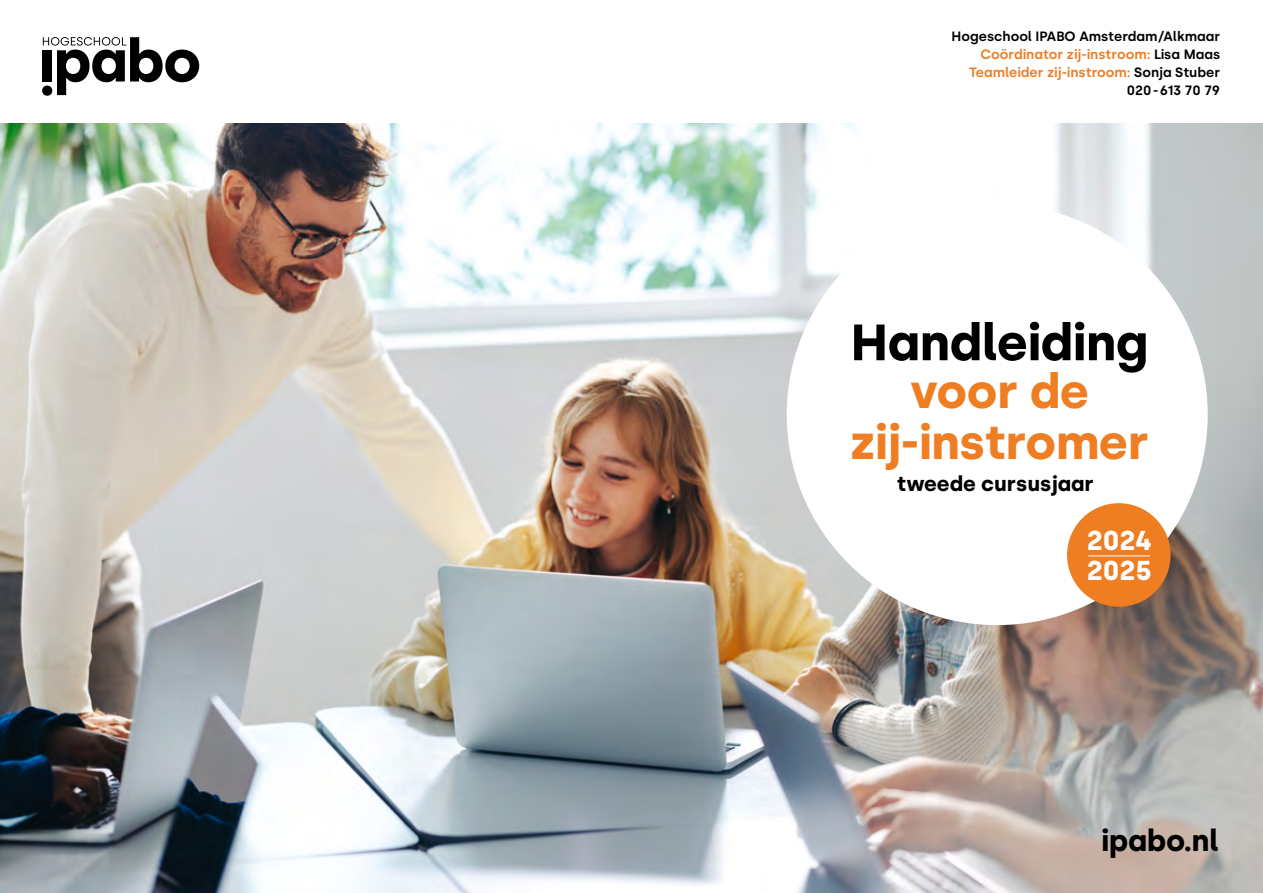
<style>
.page{position:relative;width:1263px;height:893px;background:#fff}
.page>*{position:absolute;margin:0;border:0;box-sizing:border-box;transform-origin:0 0}
.t1{font:700 51px "Silka";letter-spacing:-.01em;color:#000}
.t2{font:700 48px/51px "Silka";letter-spacing:-.01em;color:#ef7d22;text-align:center}
.t3{font:700 30px "Silka";letter-spacing:-.01em;color:#000}
.t4{font:700 27.3px/30.3px "Silka";color:#fff}
.t5{font:700 21px "Silka";color:#000}
.t6{font:600 13.5px/18px "Silka";color:#000;text-align:right}
.s1{color:#ef7d22}
</style>
<div class="page">
<img style="left:0;top:123px;width:1263px;height:770px">
<div style="left:787px;top:204px;width:421px;height:421px;background:#fff;border-radius:50%"></div>
<div style="left:1067px;top:503px;width:103px;height:104px;background:#ef7d22;border-radius:50%"></div>
<hr style="left:1088px;top:556px;width:62px;height:1px;background:#fff">
<svg style="left:43px;top:37px;width:156px;height:58px"></svg>
<p class="t6" style="left:951px;top:28px;width:270px">Hogeschool IPABO Amsterdam/Alkmaar<br><span class="s1">Coördinator zij-instroom:</span> Lisa Maas<br><span class="s1">Teamleider zij-instroom:</span> Sonja Stuber<br>020 - 613 70 79</p>
<h1 class="t1" style="left:851px;top:312px;width:299px">Handleiding</h1>
<h2 class="t2" style="left:850px;top:366px;width:300px">voor de zij-instromer</h2>
<h3 class="t5" style="left:897px;top:471px;width:199px">tweede cursusjaar</h3>
<h3 class="t4" style="left:1087px;top:525px;width:67px">2024<br>2025</h3>
<h3 class="t3" style="left:1101px;top:822px;width:119px">ipabo.nl</h3>
</div>
